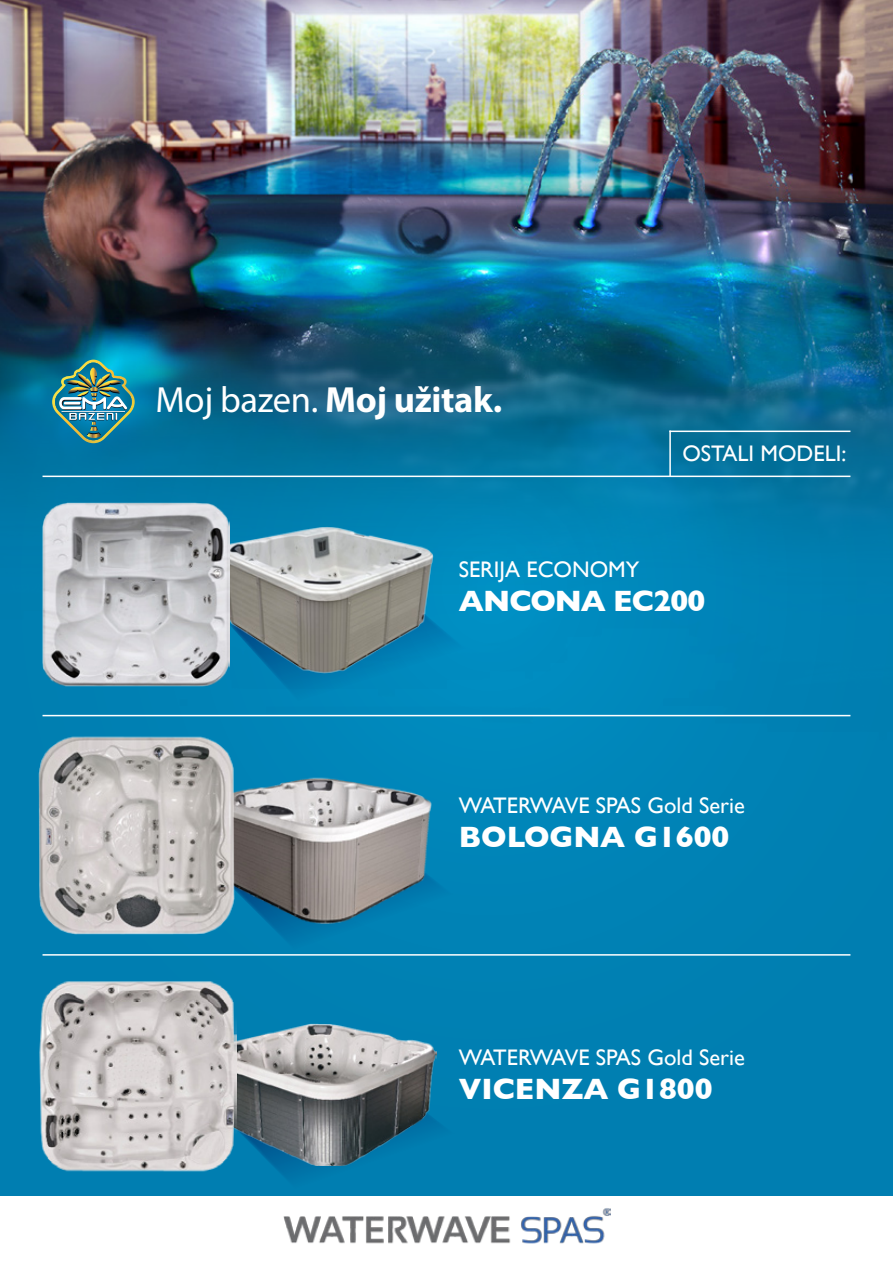
<style>
.page{position:relative;width:893px;height:1263px;background:#fff}
.page>*{position:absolute;margin:0;border:0;box-sizing:border-box;transform-origin:0 0}
.t1{font:700 36.45px "Myriad Pro";letter-spacing:-.01em;color:#fff}
.t2{font:700 30px "Gill Sans";color:#fff}
.t3{font:700 30px "Gill Sans";letter-spacing:-.025em;color:#fff}
.t4{font:22.5px "Gill Sans";color:#fff}
.s1{font-weight:400}
</style>
<div class="page">
<img style="left:283px;top:1208px;width:327px;height:36px">
<div style="left:0;top:0;width:893px;height:1196px;background:#007fb2"></div>
<img style="left:0;top:0;width:893px;height:779px">
<img style="left:52px;top:360px;width:83px;height:83px">
<hr style="left:669px;top:431px;width:181px;height:1px;background:#fff">
<hr style="left:669px;top:431px;width:2px;height:45px;background:#fff">
<hr style="left:43px;top:954px;width:807px;height:2px;background:#fff">
<hr style="left:43px;top:715px;width:807px;height:1px;background:#fff">
<hr style="left:43px;top:476px;width:807px;height:1px;background:#fff">
<div style="left:228px;top:611px;width:261px;height:103px;background:#0089bc"></div>
<svg style="left:220px;top:927px;width:260px;height:29px"></svg>
<svg style="left:274px;top:1122px;width:166px;height:57px"></svg>
<img style="left:237px;top:1024px;width:200px;height:142px">
<img style="left:236px;top:767px;width:210px;height:160px">
<img style="left:229px;top:514px;width:232px;height:174px">
<img style="left:39px;top:981px;width:198px;height:191px">
<img style="left:37px;top:732px;width:199px;height:203px">
<img style="left:43px;top:502px;width:186px;height:186px">
<h1 class="t1" style="left:155px;top:376px;width:348px"><span class="s1">Moj bazen.</span> Moj užitak.</h1>
<p class="t4" style="left:682px;top:440px;width:165px">OSTALI MODELI:</p>
<p class="t4" style="left:459px;top:556px;width:182px">SERIJA ECONOMY</p>
<h2 class="t3" style="left:459px;top:584px;width:248px">ANCONA EC200</h2>
<p class="t4" style="left:459px;top:792px;width:288px">WATERWAVE SPAS Gold Serie</p>
<h2 class="t2" style="left:459px;top:819px;width:272px">BOLOGNA G1600</h2>
<p class="t4" style="left:459px;top:1044px;width:288px">WATERWAVE SPAS Gold Serie</p>
<h2 class="t2" style="left:459px;top:1071px;width:255px">VICENZA G1800</h2>
</div>
